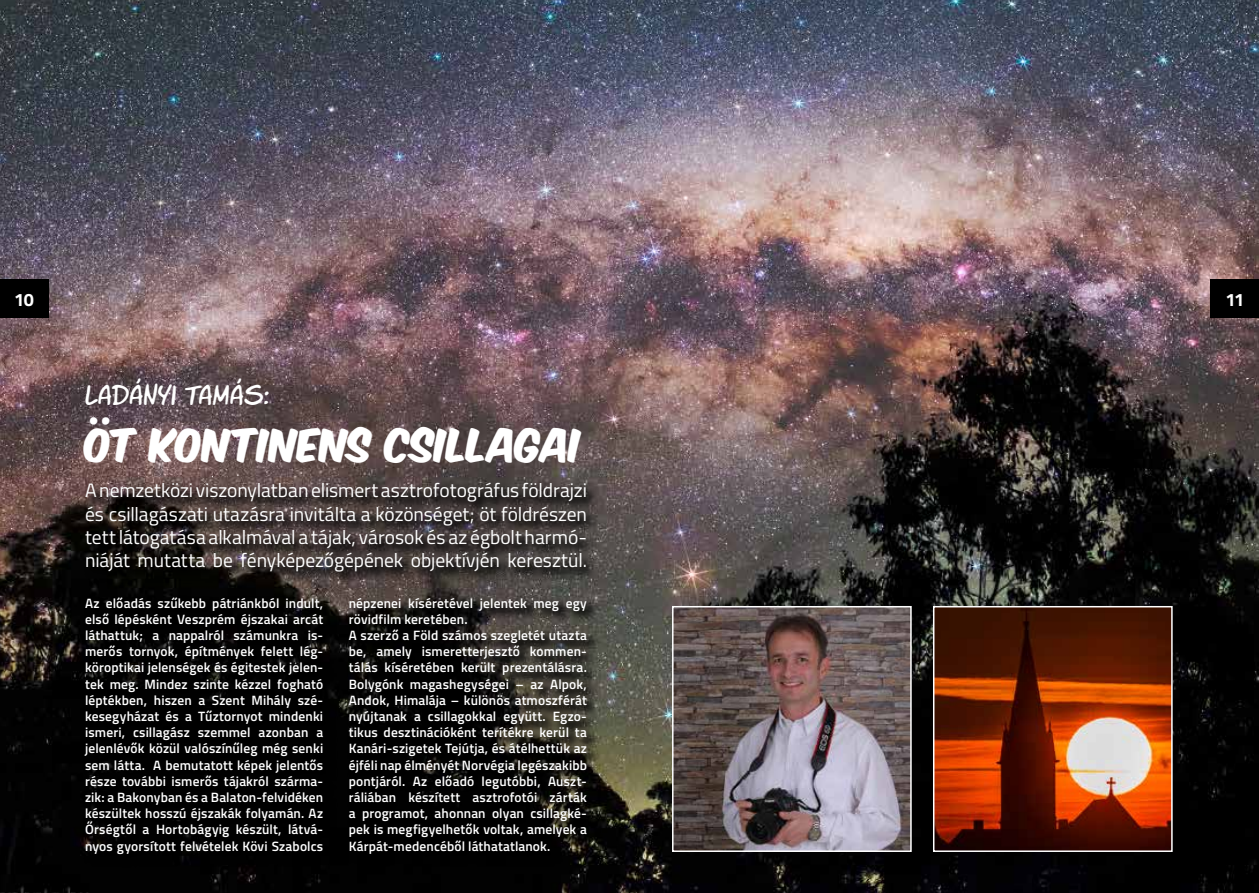
<style>
.page{position:relative;width:1259px;height:893px;background:#fff}
.page>*{position:absolute;margin:0;border:0;box-sizing:border-box;transform-origin:0 0}
.t1{font:39px "H Zs C Komika Axis";letter-spacing:.005em;color:#fff}
.t2{font:27px "H Zs C Komika";letter-spacing:.01em;color:#fff}
.t3{font:19.5px/23.4px "Titillium";letter-spacing:-.005em;color:#fff;text-align:justify}
.t4{font:700 18px "Titillium";color:#fff}
.t5{font:600 13.5px/16.2px "Titillium";letter-spacing:.01em;color:#fff;text-align:justify}
</style>
<div class="page">
<img style="left:0;top:0;width:1259px;height:893px">
<img style="left:675px;top:609px;width:233px;height:240px">
<div style="left:672px;top:606px;width:239px;height:246px;border:2px solid #fff"></div>
<img style="left:936px;top:609px;width:233px;height:240px">
<div style="left:933px;top:606px;width:239px;height:246px;border:2px solid #fff"></div>
<svg style="left:83px;top:595px;width:517px;height:273px;background:#0b0a09"></svg>
<svg style="left:83px;top:481px;width:517px;height:105px;background:#38312f"></svg>
<div style="left:1210px;top:279px;width:49px;height:38px;background:#000"></div>
<div style="left:0;top:279px;width:48px;height:38px;background:#000"></div>
<h3 class="t4" style="left:14px;top:286px;width:21px">10</h3>
<h3 class="t4" style="left:1225px;top:286px;width:20px">11</h3>
<h2 class="t2" style="left:85px;top:377px;width:185px">LADÁNYI TAMÁS:</h2>
<h1 class="t1" style="left:85px;top:426px;width:498px">ÖT KONTINENS CSILLAGAI</h1>
<p class="t3" style="left:85px;top:478px;width:503px">A nemzetközi viszonylatban elismert asztrofotográfus földrajzi és csillagászati utazásra invitálta a közönséget; öt földrészen tett látogatása alkalmával a tájak, városok és az égbolt harmó&shy;niáját mutatta be fényképezőgépének objektívjén keresztül.</p>
<p class="t5" style="left:85px;top:594px;width:240px">Az előadás szűkebb pátriánkból indult, első lépésként Veszprém éjszakai arcát láthattuk; a nappalról számunkra is&shy;merős tornyok, építmények felett lég&shy;köroptikai jelenségek és égitestek jelen&shy;tek meg. Mindez szinte kézzel fogható léptékben, hiszen a Szent Mihály szé&shy;kesegyházat és a Tűztornyot mindenki ismeri, csillagász szemmel azonban a jelenlévők közül valószínűleg még senki sem látta. A bemutatott képek jelentős része további ismerős tájakról szárma&shy;zik: a Bakonyban és a Balaton-felvidéken készültek hosszú éjszakák folyamán. Az Őrségtől a Hortobágyig készült, látvá&shy;nyos gyorsított felvételek Kövi Szabolcs</p>
<p class="t5" style="left:349px;top:594px;width:240px;text-align:left">népzenei kíséretével jelentek meg egy rövidfilm keretében.<br>A szerző a Föld számos szegletét utazta be, amely ismeretterjesztő kommen&shy;tálás kíséretében került prezentálásra.<br>Bolygónk magashegységei – az Alpok, Andok, Himalája – különös atmoszférát nyújtanak a csillagokkal együtt. Egzo&shy;tikus desztinációként terítékre kerül ta Kanári-szigetek Tejútja, és átélhettük az éjféli nap élményét Norvégia legészakibb pontjáról. Az előadó legutóbbi, Auszt&shy;ráliában készített asztrofotói zárták a programot, ahonnan olyan csillagké&shy;pek is megfigyelhetők voltak, amelyek a Kárpát-medencéből láthatatlanok.</p>
</div>
